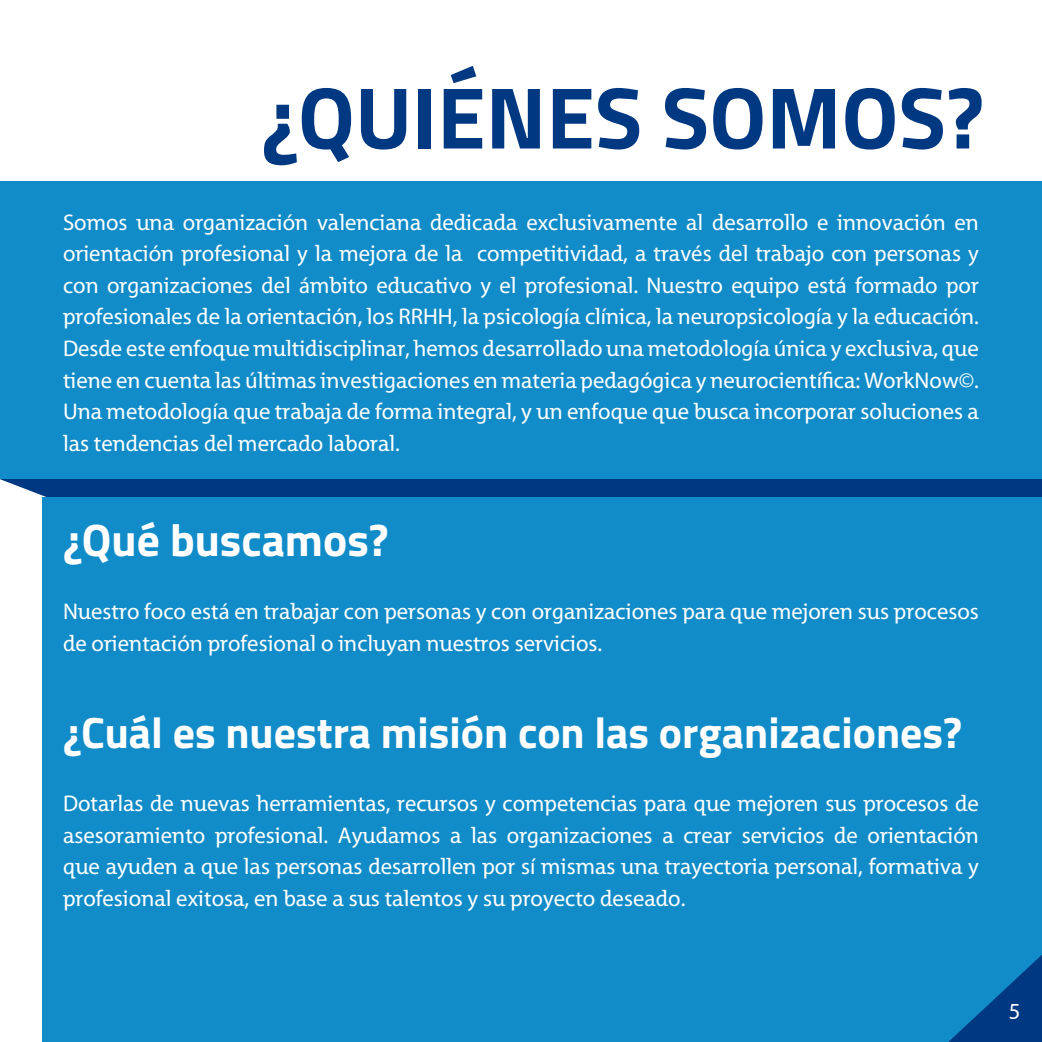
<style>
.page{position:relative;width:1042px;height:1042px;background:#fff}
.page>*{position:absolute;margin:0;border:0;box-sizing:border-box;transform-origin:0 0}
.t1{font:700 87.5px "Titillium";color:#003882}
.t2{font:700 45.5px "Titillium";color:#fff}
.t3{font:700 43.75px "Titillium";color:#fff}
.t4{font:22.75px/31.5px "Grandesign Neue Roman";color:#fff;text-align:justify}
</style>
<div class="page">
<div style="left:0;top:479px;width:1042px;height:18px;background:#003882"></div>
<div style="left:42px;top:497px;width:1000px;height:545px;background:#128cc8"></div>
<div style="left:0;top:181px;width:1042px;height:298px;background:#128cc8"></div>
<svg style="left:948px;top:955px;width:94px;height:87px"></svg>
<h1 class="t1" style="left:261px;top:51px;width:724px">¿QUIÉNES SOMOS?</h1>
<p class="t4" style="left:63px;top:207px;width:917px">Somos una organización valenciana dedicada exclusivamente al desarrollo e innovación en orientación profesional y la mejora de la competitividad, a través del trabajo con personas y con organizaciones del ámbito educativo y el profesional. Nuestro equipo está formado por profesionales de la orientación, los RRHH, la psicología clínica, la neuropsicología y la educación.<br>Desde este enfoque multidisciplinar, hemos desarrollado una metodología única y exclusiva, que tiene en cuenta las últimas investigaciones en materia pedagógica y neurocientífica: WorkNow©.<br>Una metodología que trabaja de forma integral, y un enfoque que busca incorporar soluciones a las tendencias del mercado laboral.</p>
<h2 class="t2" style="left:63px;top:506px;width:327px">¿Qué buscamos?</h2>
<p class="t4" style="left:63px;top:596px;width:917px">Nuestro foco está en trabajar con personas y con organizaciones para que mejoren sus procesos de orientación profesional o incluyan nuestros servicios.</p>
<h3 class="t3" style="left:63px;top:699px;width:901px">¿Cuál es nuestra misión con las organizaciones?</h3>
<p class="t4" style="left:63px;top:788px;width:917px">Dotarlas de nuevas herramientas, recursos y competencias para que mejoren sus procesos de asesoramiento profesional. Ayudamos a las organizaciones a crear servicios de orientación que ayuden a que las personas desarrollen por sí mismas una trayectoria personal, formativa y profesional exitosa, en base a sus talentos y su proyecto deseado.</p>
<p class="t4" style="left:1008px;top:992px;width:13px">5</p>
</div>
